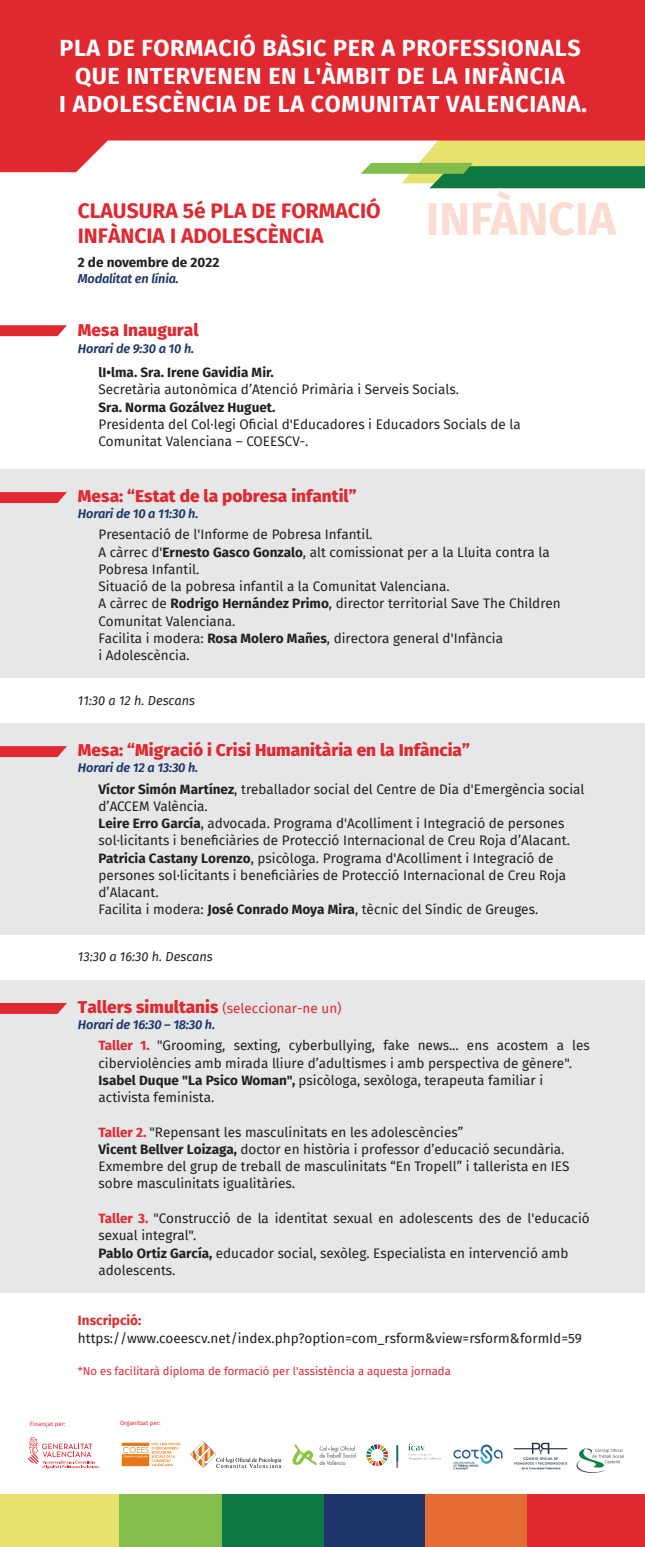
<style>
.page{position:relative;width:645px;height:1547px;background:#fff}
.page>*{position:absolute;margin:0;border:0;box-sizing:border-box;transform-origin:0 0}
.t1{font:700 46.28px "Fira Sans";color:#fadcd1}
.t2{font:700 23.25px/27.8px "Fira Sans";letter-spacing:.025em;color:#fff;text-align:center}
.t3{font:700 21px/24.8px "Fira Sans";color:#e02830}
.t4{font:800 17.25px "Fira Sans";color:#e02830}
.t5{font:13.5px/17.2px "Fira Sans";color:#231f20}
.t6{font:700 13.5px "Fira Sans";color:#231f20}
.t7{font:13.5px "Fira Sans";color:#e02830}
.t8{font:700 13.5px "Fira Sans";color:#e02830}
.t9{font:italic 600 12.75px "Fira Sans";letter-spacing:-.015em;color:#1f366b}
.t10{font:italic 12.75px "Fira Sans";color:#231f20}
.t11{font:11.25px "Fira Sans";color:#e02830}
.t12{font:6px "Fira Sans";color:#e02830}
.s1{font-weight:700}
.s2{font-weight:800;font-size:17.25px}
.s3{font-weight:700;color:#e02830}
</style>
<div class="page">
<div style="left:0;top:469px;width:644px;height:208px;background:#e6e7e9"></div>
<svg style="left:0;top:325px;width:67px;height:11px"></svg>
<svg style="left:0;top:492px;width:67px;height:11px"></svg>
<svg style="left:0;top:0;width:644px;height:172px;background:#e34249"></svg>
<svg style="left:360px;top:27px;width:284px;height:161px;background:#c54"></svg>
<div style="left:0;top:723px;width:644px;height:211px;background:#e6e7e9"></div>
<svg style="left:0;top:746px;width:67px;height:11px"></svg>
<div style="left:0;top:980px;width:644px;height:312px;background:#e6e7e9"></div>
<svg style="left:0;top:1003px;width:67px;height:10px"></svg>
<div style="left:323px;top:1494px;width:102px;height:52px;background:#1f366b"></div>
<div style="left:221px;top:1494px;width:102px;height:52px;background:#0d7842"></div>
<div style="left:119px;top:1494px;width:102px;height:52px;background:#83bd4b"></div>
<div style="left:0;top:1494px;width:119px;height:52px;background:#e7e16d"></div>
<div style="left:425px;top:1494px;width:102px;height:52px;background:#e56c33"></div>
<div style="left:527px;top:1494px;width:117px;height:52px;background:#e02830"></div>
<img style="left:292px;top:1444px;width:65px;height:21px">
<img style="left:121px;top:1442px;width:60px;height:25px">
<img style="left:366px;top:1444px;width:75px;height:24px">
<img style="left:513px;top:1442px;width:54px;height:28px">
<img style="left:191px;top:1441px;width:91px;height:27px">
<img style="left:453px;top:1444px;width:50px;height:26px">
<img style="left:576px;top:1448px;width:48px;height:25px">
<svg style="left:28px;top:1437px;width:71px;height:31px"></svg>
<h2 class="t2" style="left:59px;top:33px;width:529px">PLA DE FORMACIÓ BÀSIC PER A PROFESSIONALS<br>QUE INTERVENEN EN L'ÀMBIT DE LA INFÀNCIA<br>I ADOLESCÈNCIA DE LA COMUNITAT VALENCIANA.</h2>
<h3 class="t3" style="left:78px;top:197px;width:304px">CLAUSURA 5é PLA DE FORMACIÓ<br>INFÀNCIA I ADOLESCÈNCIA</h3>
<p class="t6" style="left:78px;top:251px;width:143px">2 de novembre de 2022</p>
<p class="t9" style="left:78px;top:267px;width:103px">Modalitat en línia.</p>
<h1 class="t1" style="left:425px;top:180px;width:191px">INFÀNCIA</h1>
<p class="t4" style="left:78px;top:315px;width:122px">Mesa Inaugural</p>
<p class="t9" style="left:78px;top:338px;width:118px">Horari de 9:30 a 10 h.</p>
<p class="t6" style="left:98px;top:361px;width:177px">lI•lma. Sra. Irene Gavidia Mir.</p>
<p class="t5" style="left:98px;top:380px;width:362px">Secretària autonòmica d’Atenció Primària i Serveis Socials.</p>
<p class="t6" style="left:98px;top:395px;width:178px">Sra. Norma Gozálvez Huguet.</p>
<p class="t5" style="left:98px;top:415px;width:423px">Presidenta del Col·legi Oficial d'Educadores i Educadors Socials de la<br>Comunitat Valenciana – COEESCV-.</p>
<p class="t4" style="left:78px;top:481px;width:280px">Mesa: “Estat de la pobresa infantil”</p>
<p class="t9" style="left:78px;top:502px;width:122px">Horari de 10 a 11:30 h.</p>
<p class="t5" style="left:98px;top:525px;width:463px">Presentació de l'Informe de Pobresa Infantil.<br>A càrrec d'<span class="s1">Ernesto Gasco Gonzalo</span>, alt comissionat per a la Lluita contra la Pobresa Infantil.<br>Situació de la pobresa infantil a la Comunitat Valenciana.<br>A càrrec de <span class="s1">Rodrigo Hernández Primo</span>, director territorial Save The Children Comunitat Valenciana.<br>Facilita i modera: <span class="s1">Rosa Molero Mañes</span>, directora general d'Infància<br>i Adolescència.</p>
<p class="t10" style="left:78px;top:691px;width:118px">11:30 a 12 h. Descans</p>
<p class="t4" style="left:78px;top:735px;width:393px">Mesa: “Migració i Crisi Humanitària en la Infància”</p>
<p class="t9" style="left:78px;top:756px;width:122px">Horari de 12 a 13:30 h.</p>
<p class="t5" style="left:98px;top:779px;width:487px"><span class="s1">Víctor Simón Martínez</span>, treballador social del Centre de Dia d'Emergència social d’ACCEM València.<br><span class="s1">Leire Erro García</span>, advocada. Programa d'Acolliment i Integració de persones sol·licitants i beneficiàries de Protecció Internacional de Creu Roja d’Alacant.<br><span class="s1">Patricia Castany Lorenzo</span>, psicòloga. Programa d'Acolliment i Integració de persones sol·licitants i beneficiàries de Protecció Internacional de Creu Roja d’Alacant.<br>Facilita i modera: <span class="s1">José Conrado Moya Mira</span>, tècnic del Síndic de Greuges.</p>
<p class="t10" style="left:78px;top:947px;width:136px">13:30 a 16:30 h. Descans</p>
<p class="t7" style="left:78px;top:998px;width:265px"><span class="s2">Tallers simultanis</span> (seleccionar-ne un)</p>
<p class="t9" style="left:78px;top:1013px;width:138px">Horari de 16:30 – 18:30 h.</p>
<p class="t5" style="left:98px;top:1036px;width:492px"><span class="s3">Taller 1.</span> "Grooming, sexting, cyberbullying, fake news... ens acostem a les ciberviolències amb mirada lliure d’adultismes i amb perspectiva de gènere".<br><span class="s1">Isabel Duque "La Psico Woman",</span> psicòloga, sexòloga, terapeuta familiar i activista feminista.</p>
<p class="t5" style="left:98px;top:1122px;width:472px"><span class="s3">Taller 2.</span> "Repensant les masculinitats en les adolescències”<br><span class="s1">Vicent Bellver Loizaga,</span> doctor en història i professor d’educació secundària.<br>Exmembre del grup de treball de masculinitats “En Tropell” i tallerista en IES sobre masculinitats igualitàries.</p>
<p class="t5" style="left:98px;top:1209px;width:492px"><span class="s3">Taller 3.</span> "Construcció de la identitat sexual en adolescents des de l'educació sexual integral".<br><span class="s1">Pablo Ortiz García,</span> educador social, sexòleg. Especialista en intervenció amb adolescents.</p>
<p class="t8" style="left:78px;top:1309px;width:65px">Inscripció:</p>
<p class="t5" style="left:78px;top:1328px;width:505px">https://www.coeescv.net/index.php?option=com_rsform&amp;view=rsform&amp;formId=59</p>
<p class="t11" style="left:78px;top:1362px;width:374px">*No es facilitarà diploma de formació per l'assistència a aquesta jornada</p>
<p class="t12" style="left:30px;top:1419px;width:37px">Finançat per:</p>
<p class="t12" style="left:120px;top:1418px;width:42px">Organitzat per:</p>
</div>
